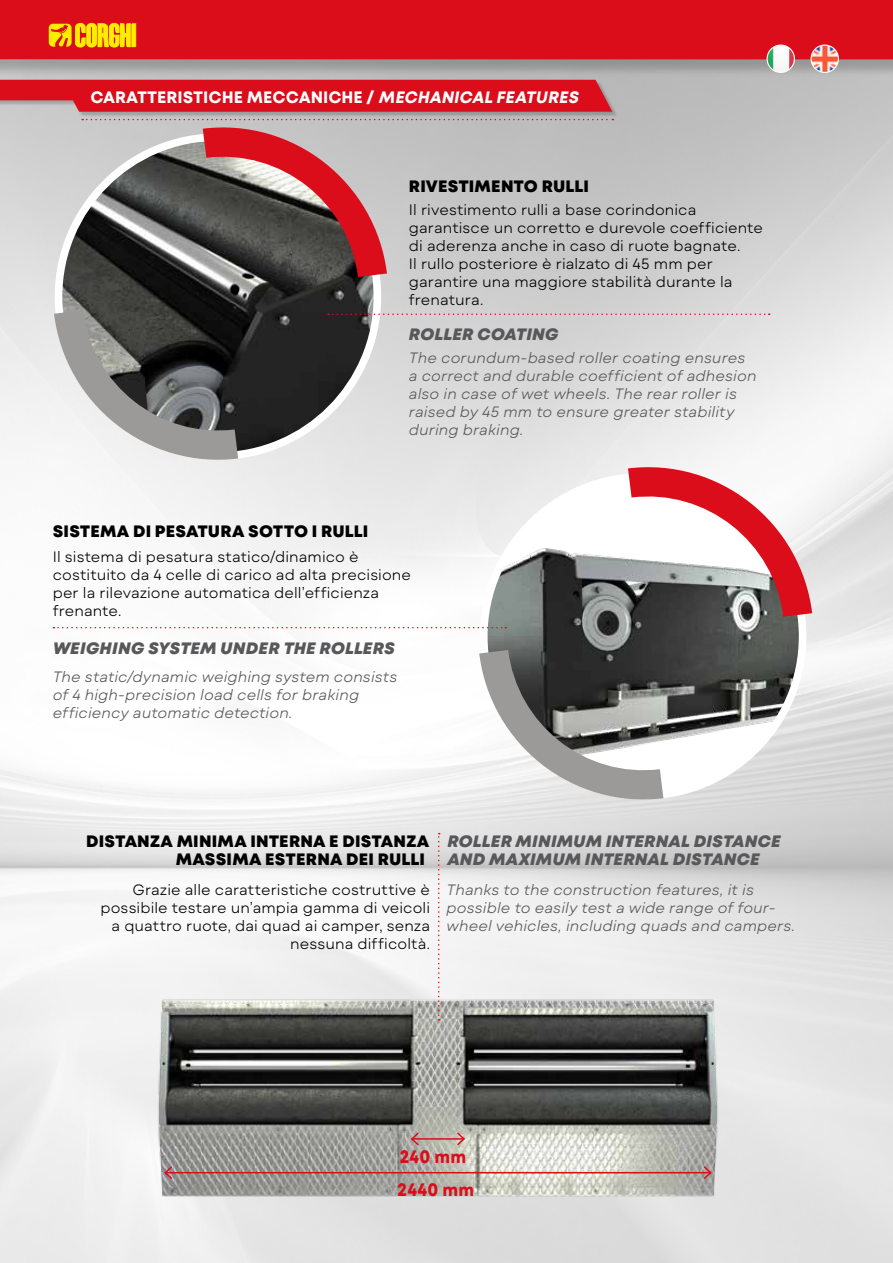
<style>
.page{position:relative;width:893px;height:1263px;background:#fff}
.page>*{position:absolute;margin:0;border:0;box-sizing:border-box;transform-origin:0 0}
.t1{font:700 18px/33px "Mont Blanc";letter-spacing:.015em;color:#db0d1b;scale:.95 1}
.t2{font:800 16.5px/18px "Mont Blanc";letter-spacing:.01em;color:#000;text-align:right}
.t3{font:italic 800 16.5px/18px "Mont Blanc";letter-spacing:.01em;color:#58585a}
.t4{font:700 16.5px "Mont Blanc";color:#fff}
.t5{font:300 15px/18px "Mont Blanc";letter-spacing:.005em;color:#000}
.t6{font:italic 300 15px/18px "Mont Blanc";letter-spacing:.005em;color:#58585a}
.s1{font-style:italic}
</style>
<div class="page">
<img style="left:0;top:114px;width:893px;height:1149px">
<div style="left:0;top:0;width:893px;height:114px;background:#bdbdbd"></div>
<svg style="left:0;top:0;width:893px;height:80px;background:#ce3640"></svg>
<svg style="left:47px;top:22px;width:91px;height:26px"></svg>
<svg style="left:49px;top:23px;width:87px;height:24px;background:#f6b706"></svg>
<div style="left:55px;top:133px;width:326px;height:327px;background:#fff;border-radius:50%"></div>
<img style="left:62px;top:141px;width:312px;height:311px;border-radius:156px">
<svg style="left:54px;top:310px;width:184px;height:160px"></svg>
<div style="left:480px;top:473px;width:326px;height:326px;background:#fff;border-radius:50%"></div>
<img style="left:488px;top:481px;width:311px;height:311px;border-radius:156px">
<svg style="left:628px;top:457px;width:184px;height:160px"></svg>
<svg style="left:479px;top:650px;width:184px;height:159px"></svg>
<img style="left:150px;top:992px;width:577px;height:217px">
<hr style="left:412px;top:1138px;width:52px;height:2px;background:#db0d1b">
<svg style="left:410px;top:1131px;width:10px;height:15px"></svg>
<svg style="left:456px;top:1131px;width:10px;height:15px"></svg>
<hr style="left:165px;top:1172px;width:545px;height:1px;background:#db0d1b">
<svg style="left:163px;top:1165px;width:10px;height:15px"></svg>
<svg style="left:702px;top:1165px;width:11px;height:15px"></svg>
<div style="left:0;top:81px;width:618px;height:36px;background:#000;opacity:.2"></div>
<svg style="left:0;top:80px;width:612px;height:32px;background:#d81825"></svg>
<svg style="left:82px;top:118px;width:531px;height:159px;background:#a39292"></svg>
<svg style="left:328px;top:313px;width:442px;height:2px"></svg>
<svg style="left:53px;top:627px;width:453px;height:1px"></svg>
<svg style="left:438px;top:833px;width:2px;height:187px"></svg>
<img style="left:767px;top:45px;width:27px;height:27px;border-radius:14px">
<div style="left:766px;top:45px;width:29px;height:28px;border:1px solid #fff;border-radius:50%"></div>
<img style="left:811px;top:45px;width:27px;height:27px">
<div style="left:810px;top:45px;width:29px;height:28px;border:1px solid #fff;border-radius:50%"></div>
<p class="t4" style="left:90px;top:87px;width:493px">CARATTERISTICHE MECCANICHE / <span class="s1">MECHANICAL FEATURES</span></p>
<p class="t2" style="left:409px;top:178px;width:182px">RIVESTIMENTO RULLI</p>
<p class="t5" style="left:409px;top:201px;width:356px">Il rivestimento rulli a base corindonica garantisce un corretto e durevole coefficiente di aderenza anche in caso di ruote bagnate.<br>Il rullo posteriore è rialzato di 45 mm per garantire una maggiore stabilità durante la frenatura.</p>
<p class="t3" style="left:409px;top:325px;width:151px">ROLLER COATING</p>
<p class="t2" style="left:53px;top:522px;width:317px">SISTEMA DI PESATURA SOTTO I RULLI</p>
<p class="t6" style="left:409px;top:349px;width:349px">The corundum-based roller coating ensures a correct and durable coefficient of adhesion also in case of wet wheels. The rear roller is raised by 45 mm to ensure greater stability during braking.</p>
<p class="t5" style="left:53px;top:548px;width:360px">Il sistema di pesatura statico/dinamico è costituito da 4 celle di carico ad alta precisione per la rilevazione automatica dell’efficienza frenante.</p>
<p class="t3" style="left:53px;top:640px;width:344px">WEIGHING SYSTEM UNDER THE ROLLERS</p>
<p class="t6" style="left:53px;top:668px;width:346px">The static/dynamic weighing system consists of 4 high-precision load cells for braking efficiency automatic detection.</p>
<p class="t2" style="left:86px;top:833px;width:344px">DISTANZA MINIMA INTERNA E DISTANZA<br>MASSIMA ESTERNA DEI RULLI</p>
<p class="t3" style="left:447px;top:833px;width:335px">ROLLER MINIMUM INTERNAL DISTANCE<br>AND MAXIMUM INTERNAL DISTANCE</p>
<p class="t5" style="left:100px;top:880px;width:331px;text-align:right">Grazie alle caratteristiche costruttive è possibile testare un’ampia gamma di veicoli a quattro ruote, dai quad ai camper, senza nessuna difficoltà.</p>
<p class="t6" style="left:446px;top:880px;width:350px">Thanks to the construction features, it is possible to easily test a wide range of four&shy;wheel vehicles, including quads and campers.</p>
<p class="t1" style="left:398px;top:1140px;width:82px">240 mm<br>2440 mm</p>
</div>
